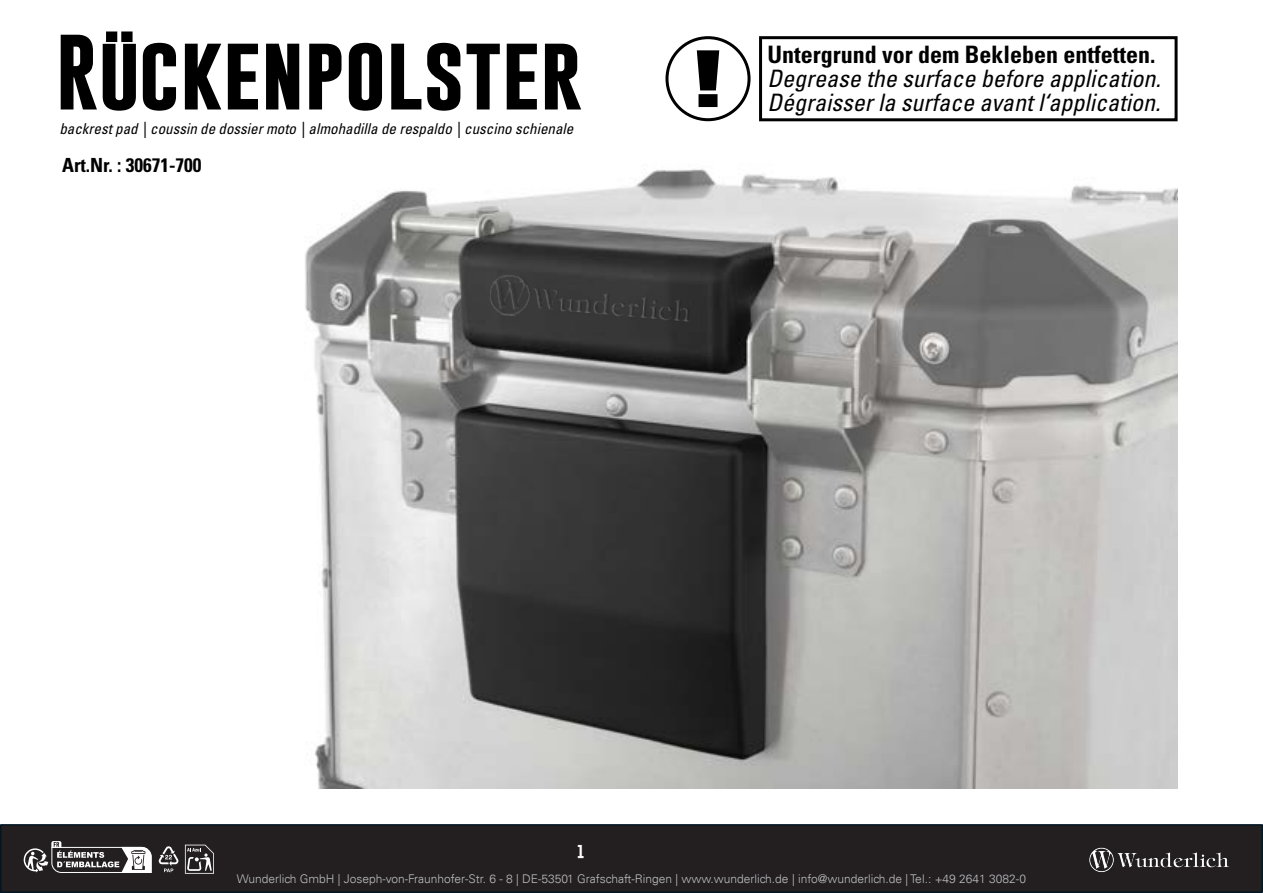
<style>
.page{position:relative;width:1263px;height:893px;background:#fff}
.page>*{position:absolute;margin:0;border:0;box-sizing:border-box;transform-origin:0 0}
.t1{font:700 76.5px "Gobold";color:#000}
.t2{font:italic condensed 24px/24px "Univers LT Std";color:#000}
.t3{font:700 condensed 24px "Univers LT Std";color:#000}
.t4{font:700 condensed 19.5px "Univers LT Std";color:#000}
.t5{font:italic condensed 15px "Univers LT Std";color:#000}
.t6{font:700 13.5px "Gobold";color:#fff}
.t7{font:300 12px "Univers LT";color:#bcbdc0}
</style>
<div class="page">
<div style="left:759px;top:36px;width:418px;height:85px;border:3px solid #000"></div>
<div style="left:665px;top:36px;width:85px;height:85px;border:3px solid #000;border-radius:50%"></div>
<svg style="left:697px;top:50px;width:22px;height:57px"></svg>
<img style="left:305px;top:169px;width:873px;height:620px">
<img style="left:488px;top:273px;width:209px;height:59px">
<div style="left:1px;top:825px;width:1261px;height:67px;background:#231f20"></div>
<div style="left:0;top:824px;width:1263px;height:69px;border:2px solid #011622"></div>
<img style="left:1086px;top:824px;width:177px;height:69px">
<svg style="left:0;top:825px;width:1263px;height:50px"></svg>
<h1 class="t1" style="left:56px;top:22px;width:528px">Rückenpolster</h1>
<p class="t5" style="left:59px;top:119px;width:515px">backrest pad | coussin de dossier moto | almohadilla de respaldo | cuscino schienale</p>
<h3 class="t4" style="left:62px;top:154px;width:141px">Art.Nr. : 30671-700</h3>
<h2 class="t3" style="left:767px;top:39px;width:389px">Untergrund vor dem Bekleben entfetten.</h2>
<h2 class="t2" style="left:767px;top:66px;width:395px">Degrease the surface before application.<br>Dégraisser la surface avant l‘application.</h2>
<p class="t6" style="left:577px;top:843px;width:9px">1</p>
<p class="t7" style="left:237px;top:871px;width:790px">Wunderlich GmbH | Joseph-von-Fraunhofer-Str. 6 - 8 | DE-53501 Grafschaft-Ringen | www.wunderlich.de | info@wunderlich.de | Tel.: +49 2641 3082-0</p>
</div>
